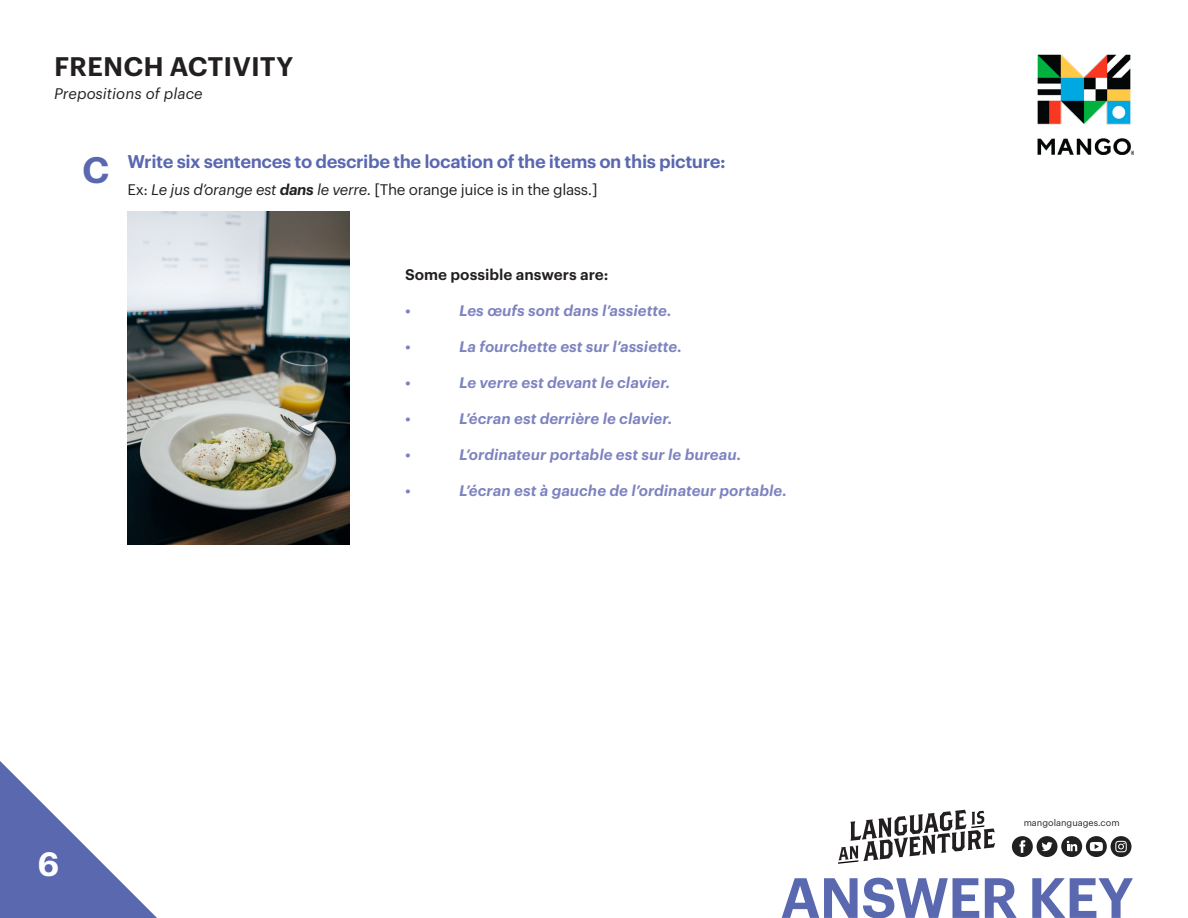
<style>
.page{position:relative;width:1188px;height:918px;background:#fff}
.page>*{position:absolute;margin:0;border:0;box-sizing:border-box;transform-origin:0 0}
.t1{font:600 55.5px "Graphik LCG";letter-spacing:-.025em;color:#5a68b0}
.t2{font:600 36px "Graphik LCG";color:#5a68b0}
.t3{font:600 33px "Graphik LCG";color:#fff}
.t4{font:600 26.25px "Graphik LCG";color:#231f20}
.t5{font:600 18px "Graphik LCG";letter-spacing:-.025em;color:#5a68b0}
.t6{font:italic 600 15px "Graphik LCG";color:#7d83bf}
.t7{font:15px "Graphik LCG";letter-spacing:-.025em;color:#231f20}
.t8{font:600 15px "Graphik LCG";color:#231f20}
.t9{font:italic 15px "Graphik LCG";color:#231f20}
.t10{font:9px "Graphik LCG";color:#231f20}
.s1{font-style:italic}
.s2{font-weight:600;font-style:italic}
</style>
<div class="page">
<img style="left:1038px;top:55px;width:96px;height:99px">
<img style="left:127px;top:212px;width:222px;height:333px">
<svg style="left:0;top:761px;width:157px;height:157px"></svg>
<svg style="left:838px;top:810px;width:157px;height:54px"></svg>
<div style="left:1086px;top:836px;width:21px;height:21px;background:#212121;border-radius:10px"></div>
<svg style="left:1090px;top:842px;width:13px;height:9px"></svg>
<div style="left:1037px;top:836px;width:20px;height:21px;background:#212121;border-radius:10px"></div>
<svg style="left:1041px;top:842px;width:12px;height:9px"></svg>
<div style="left:1061px;top:836px;width:21px;height:21px;background:#212121;border-radius:10px"></div>
<svg style="left:1067px;top:841px;width:10px;height:10px"></svg>
<div style="left:1012px;top:836px;width:21px;height:21px;background:#212121;border-radius:10px"></div>
<svg style="left:1019px;top:840px;width:6px;height:13px"></svg>
<div style="left:1111px;top:836px;width:20px;height:21px;background:#212121;border-radius:10px"></div>
<svg style="left:1115px;top:841px;width:12px;height:11px"></svg>
<p class="t4" style="left:54px;top:47px;width:241px">FRENCH ACTIVITY</p>
<p class="t9" style="left:54px;top:82px;width:150px">Prepositions of place</p>
<p class="t2" style="left:82px;top:143px;width:29px">C</p>
<p class="t5" style="left:127px;top:148px;width:600px">Write six sentences to describe the location of the items on this picture:</p>
<p class="t7" style="left:127px;top:179px;width:472px">Ex: <span class="s1">Le jus d’orange est</span> <span class="s2">dans</span> <span class="s1">le verre.</span> [The orange juice is in the glass.]</p>
<p class="t3" style="left:37px;top:839px;width:23px">6</p>
<p class="t8" style="left:405px;top:263px;width:205px">Some possible answers are:</p>
<p class="t6" style="left:405px;top:299px;width:7px">•</p>
<p class="t6" style="left:459px;top:299px;width:214px">Les œufs sont dans l’assiette.</p>
<p class="t6" style="left:405px;top:335px;width:7px">•</p>
<p class="t6" style="left:459px;top:335px;width:225px">La fourchette est sur l’assiette.</p>
<p class="t6" style="left:405px;top:371px;width:7px">•</p>
<p class="t6" style="left:459px;top:371px;width:213px">Le verre est devant le clavier.</p>
<p class="t6" style="left:405px;top:407px;width:7px">•</p>
<p class="t6" style="left:459px;top:407px;width:215px">L’écran est derrière le clavier.</p>
<p class="t6" style="left:405px;top:443px;width:7px">•</p>
<p class="t6" style="left:459px;top:443px;width:284px">L’ordinateur portable est sur le bureau.</p>
<p class="t6" style="left:405px;top:479px;width:7px">•</p>
<p class="t6" style="left:459px;top:479px;width:330px">L’écran est à gauche de l’ordinateur portable.</p>
<p class="t10" style="left:1024px;top:816px;width:98px">mangolanguages.com</p>
<p class="t1" style="left:780px;top:855px;width:355px">ANSWER KEY</p>
</div>
